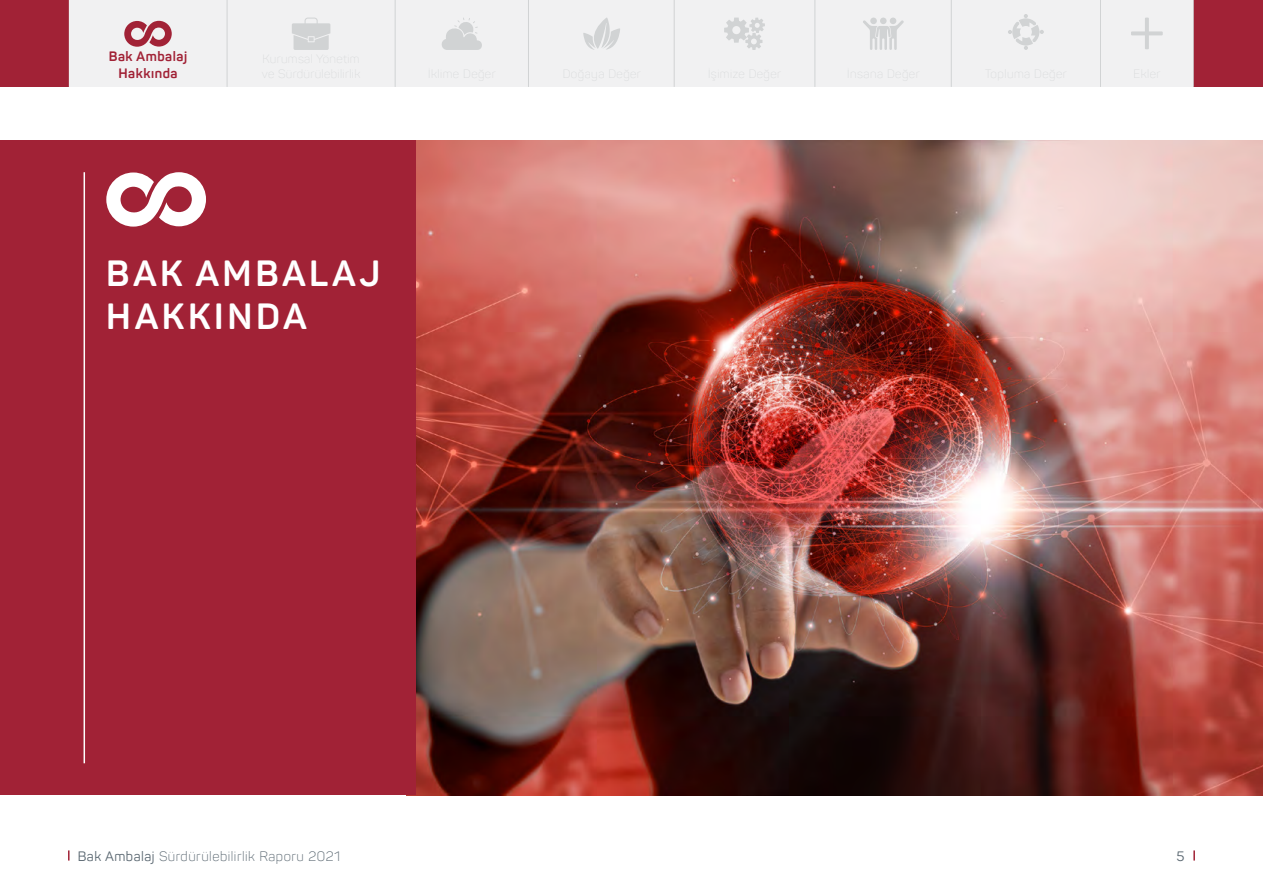
<style>
.page{position:relative;width:1263px;height:893px;background:#fff}
.page>*{position:absolute;margin:0;border:0;box-sizing:border-box;transform-origin:0 0}
.t1{font:700 36px/43.2px "Panton";letter-spacing:.1em;color:#fff}
.t2{font:300 13.5px "Panton";letter-spacing:.04em;color:#596670}
.t3{font:700 13.5px/16.2px "Panton";letter-spacing:.04em;color:#a12236;text-align:center}
.t4{font:13.5px "Panton";color:#596670}
.s1{font-weight:400}
</style>
<div class="page">
<div style="left:0;top:0;width:70px;height:87px;background:#a12236"></div>
<div style="left:1193px;top:0;width:70px;height:87px;background:#a12236"></div>
<svg style="left:68px;top:850px;width:2px;height:10px"></svg>
<svg style="left:1193px;top:850px;width:2px;height:10px"></svg>
<hr style="left:1193px;top:0;width:1px;height:87px;background:#d1d3d4">
<div style="left:69px;top:0;width:158px;height:87px;background:#f1f1f2"></div>
<svg style="left:124px;top:21px;width:48px;height:26px"></svg>
<div style="left:227px;top:0;width:168px;height:87px;background:#f1f1f2"></div>
<svg style="left:292px;top:18px;width:38px;height:32px"></svg>
<div style="left:395px;top:0;width:133px;height:87px;background:#f1f1f2"></div>
<svg style="left:442px;top:18px;width:40px;height:32px"></svg>
<div style="left:528px;top:0;width:147px;height:87px;background:#f1f1f2"></div>
<svg style="left:583px;top:18px;width:37px;height:32px"></svg>
<div style="left:674px;top:0;width:141px;height:87px;background:#f1f1f2"></div>
<svg style="left:724px;top:18px;width:41px;height:32px"></svg>
<div style="left:815px;top:0;width:136px;height:87px;background:#f1f1f2"></div>
<svg style="left:863px;top:18px;width:41px;height:32px"></svg>
<div style="left:951px;top:0;width:149px;height:87px;background:#f1f1f2"></div>
<svg style="left:1008px;top:14px;width:36px;height:36px"></svg>
<div style="left:1100px;top:0;width:93px;height:87px;background:#f1f1f2"></div>
<svg style="left:1131px;top:18px;width:32px;height:31px"></svg>
<hr style="left:395px;top:0;width:1px;height:87px;background:#d1d3d4">
<hr style="left:528px;top:0;width:1px;height:87px;background:#d1d3d4">
<hr style="left:674px;top:0;width:1px;height:87px;background:#d1d3d4">
<hr style="left:814px;top:0;width:1px;height:87px;background:#d1d3d4">
<hr style="left:951px;top:0;width:1px;height:87px;background:#d1d3d4">
<hr style="left:1100px;top:0;width:1px;height:87px;background:#d1d3d4">
<hr style="left:227px;top:0;width:1px;height:87px;background:#d1d3d4">
<img style="left:415px;top:140px;width:848px;height:655px">
<div style="left:0;top:140px;width:415px;height:655px;background:#a12236"></div>
<svg style="left:106px;top:172px;width:100px;height:55px"></svg>
<hr style="left:84px;top:172px;width:1px;height:591px;background:#fff">
<p class="t3" style="left:109px;top:48px;width:80px">Bak Ambalaj<br>Hakkında</p>
<h1 class="t1" style="left:106px;top:251px;width:275px">BAK AMBALAJ<br>HAKKINDA</h1>
<p class="t2" style="left:78px;top:848px;width:264px"><span class="s1">Bak Ambalaj</span> Sürdürülebilirlik Raporu 2021</p>
<p class="t4" style="left:1176px;top:848px;width:9px">5</p>
</div>
